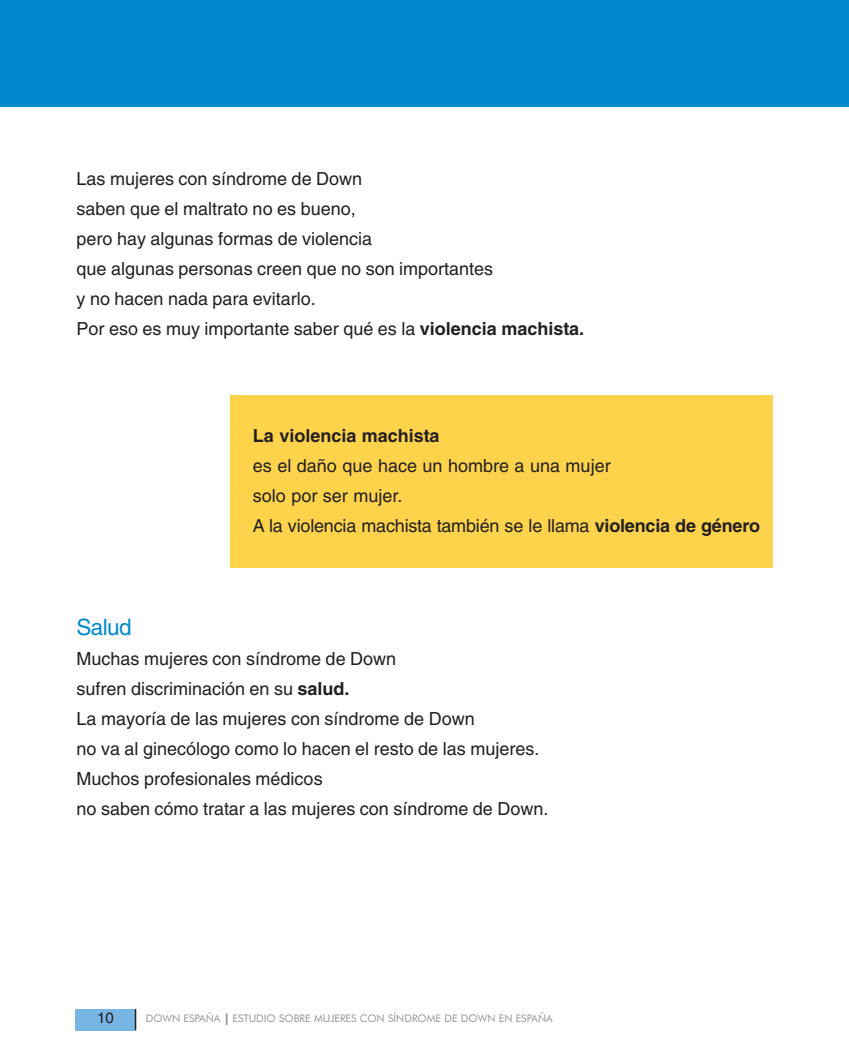
<style>
.page{position:relative;width:849px;height:1062px;background:#fff}
.page>*{position:absolute;margin:0;border:0;box-sizing:border-box;transform-origin:0 0}
.t1{font:22.5px "Helvetica";letter-spacing:-.03em;color:#0089cf}
.t2{font:18px/30px "Helvetica";color:#231f20}
.t3{font:700 18px "Helvetica";color:#231f20}
.t4{font:15px "Helvetica";color:#231f20}
.t5{font:10.5px "TTED5 O00";color:#939598}
.s1{font-weight:700}
</style>
<div class="page">
<div style="left:0;top:0;width:849px;height:106px;background:#0089cf"></div>
<div style="left:75px;top:1009px;width:61px;height:21px;background:#77b6e4"></div>
<svg style="left:135px;top:1009px;width:1px;height:21px"></svg>
<div style="left:230px;top:395px;width:542px;height:173px;background:#fed34c"></div>
<p class="t2" style="left:77px;top:165px;width:509px">Las mujeres con síndrome de Down<br>saben que el maltrato no es bueno,<br>pero hay algunas formas de violencia<br>que algunas personas creen que no son importantes<br>y no hacen nada para evitarlo.<br>Por eso es muy importante saber qué es la <span class="s1">violencia machista.</span></p>
<p class="t3" style="left:253px;top:429px;width:188px">La violencia machista</p>
<p class="t2" style="left:253px;top:452px;width:509px">es el daño que hace un hombre a una mujer<br>solo por ser mujer.<br>A la violencia machista también se le llama <span class="s1">violencia de género</span></p>
<p class="t1" style="left:77px;top:619px;width:57px">Salud</p>
<p class="t2" style="left:77px;top:645px;width:473px">Muchas mujeres con síndrome de Down<br>sufren discriminación en su <span class="s1">salud.<br></span>La mayoría de las mujeres con síndrome de Down<br>no va al ginecólogo como lo hacen el resto de las mujeres.<br>Muchos profesionales médicos<br>no saben cómo tratar a las mujeres con síndrome de Down.</p>
<p class="t4" style="left:97px;top:1013px;width:18px">10</p>
<p class="t5" style="left:146px;top:1014px;width:408px">DOWN ESPAÑA | ESTUDIO SOBRE MUJERES CON SÍNDROME DE DOWN EN ESPAÑA</p>
</div>
